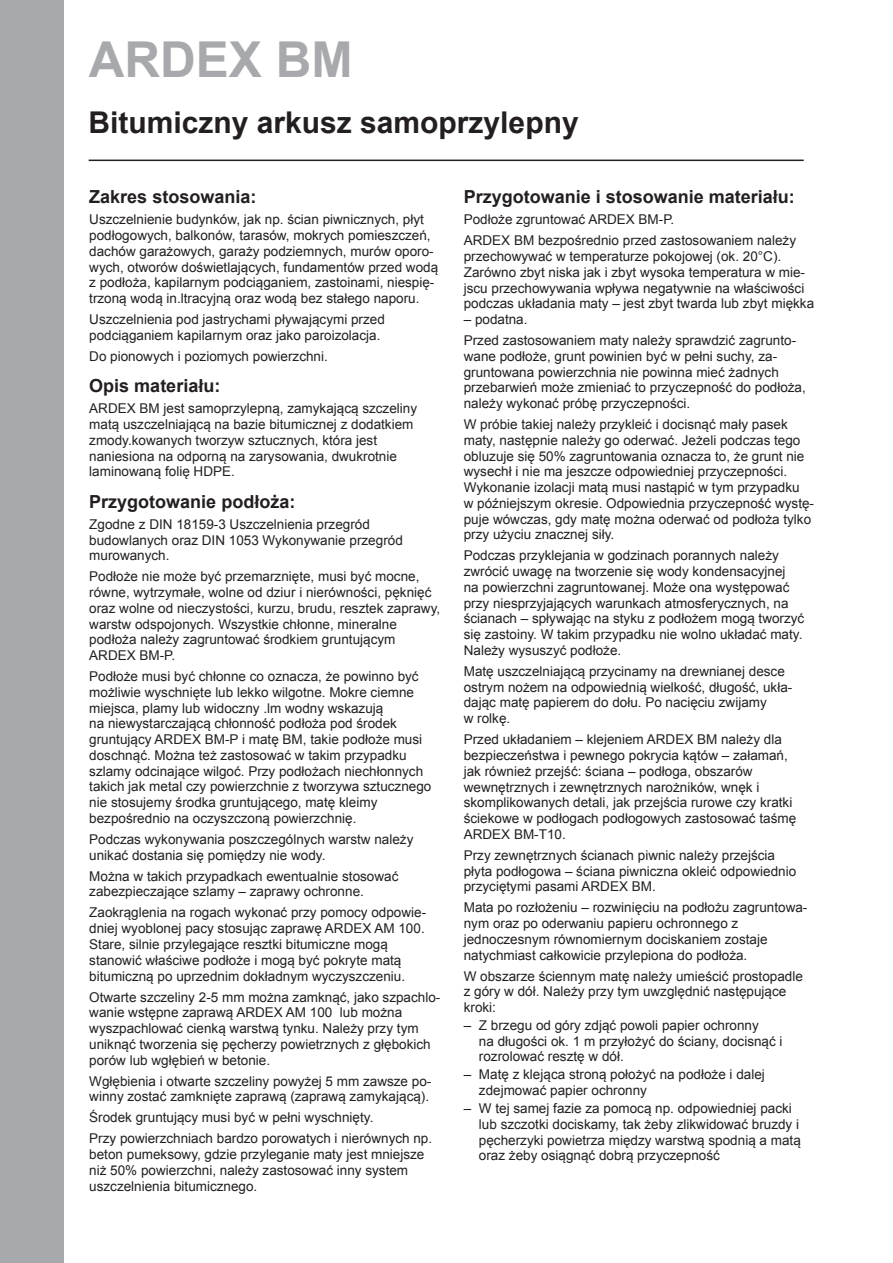
<style>
.page{position:relative;width:893px;height:1263px;background:#fff}
.page>*{position:absolute;margin:0;border:0;box-sizing:border-box;transform-origin:0 0}
.t1{font:700 49.5px "Arial";color:#a8a9ad}
.t2{font:700 30px "Arial";color:#231f20}
.t3{font:700 18px "Arial";color:#231f20}
.t4{font:13.5px/15.8px "Arial";color:#231f20}
</style>
<div class="page">
<div style="left:0;top:0;width:64px;height:1263px;background:#a8a9ad"></div>
<hr style="left:89px;top:160px;width:715px;height:1px;background:#231f20">
<h1 class="t1" style="left:89px;top:27px;width:265px">ARDEX BM</h1>
<h2 class="t2" style="left:88px;top:102px;width:492px">Bitumiczny arkusz samoprzylepny</h2>
<h3 class="t3" style="left:89px;top:185px;width:169px">Zakres stosowania:</h3>
<p class="t4" style="left:89px;top:212px;width:350px">Uszczelnienie budynków, jak np. ścian piwnicznych, płyt podłogowych, balkonów, tarasów, mokrych pomieszczeń, dachów garażowych, garaży podziemnych, murów oporo&shy;wych, otworów doświetlających, fundamentów przed wodą z podłoża, kapilarnym podciąganiem, zastoinami, niespię&shy;trzoną wodą in.ltracyjną oraz wodą bez stałego naporu.</p>
<p class="t4" style="left:89px;top:312px;width:297px">Uszczelnienia pod jastrychami pływającymi przed podciąganiem kapilarnym oraz jako paroizolacja.</p>
<p class="t4" style="left:89px;top:348px;width:240px">Do pionowych i poziomych powierzchni.</p>
<h3 class="t3" style="left:89px;top:374px;width:133px">Opis materiału:</h3>
<p class="t4" style="left:89px;top:401px;width:329px">ARDEX BM jest samoprzylepną, zamykającą szczeliny matą uszczelniającą na bazie bitumicznej z dodatkiem zmody.kowanych tworzyw sztucznych, która jest naniesiona na odporną na zarysowania, dwukrotnie laminowaną folię HDPE.</p>
<h3 class="t3" style="left:89px;top:489px;width:208px">Przygotowanie podłoża:</h3>
<p class="t4" style="left:89px;top:516px;width:315px">Zgodne z DIN 18159-3 Uszczelnienia przegród budowlanych oraz DIN 1053 Wykonywanie przegród murowanych.</p>
<p class="t4" style="left:89px;top:569px;width:352px">Podłoże nie może być przemarznięte, musi być mocne, równe, wytrzymałe, wolne od dziur i nierówności, pęknięć oraz wolne od nieczystości, kurzu, brudu, resztek zaprawy, warstw odspojonych. Wszystkie chłonne, mineralne podłoża należy zagruntować środkiem gruntującym ARDEX BM-P.</p>
<p class="t4" style="left:89px;top:669px;width:344px">Podłoże musi być chłonne co oznacza, że powinno być możliwie wyschnięte lub lekko wilgotne. Mokre ciemne miejsca, plamy lub widoczny .lm wodny wskazują<br>na niewystarczającą chłonność podłoża pod środek gruntujący ARDEX BM-P i matę BM, takie podłoże musi doschnąć. Można też zastosować w takim przypadku szlamy odcinające wilgoć. Przy podłożach niechłonnych takich jak metal czy powierzchnie z tworzywa sztucznego nie stosujemy środka gruntującego, matę kleimy bezpośrednio na oczyszczoną powierzchnię.</p>
<p class="t4" style="left:89px;top:831px;width:326px">Podczas wykonywania poszczególnych warstw należy unikać dostania się pomiędzy nie wody.</p>
<p class="t4" style="left:89px;top:868px;width:311px">Można w takich przypadkach ewentualnie stosować zabezpieczające szlamy – zaprawy ochronne.</p>
<p class="t4" style="left:89px;top:905px;width:338px">Zaokrąglenia na rogach wykonać przy pomocy odpowie&shy;dniej wyoblonej pacy stosując zaprawę ARDEX AM 100.<br>Stare, silnie przylegające resztki bitumiczne mogą stanowić właściwe podłoże i mogą być pokryte matą bitumiczną po uprzednim dokładnym wyczyszczeniu.</p>
<p class="t4" style="left:89px;top:989px;width:352px">Otwarte szczeliny 2-5 mm można zamknąć, jako szpachlo&shy;wanie wstępne zaprawą ARDEX AM 100 lub można wyszpachlować cienką warstwą tynku. Należy przy tym uniknąć tworzenia się pęcherzy powietrznych z głębokich porów lub wgłębień w betonie.</p>
<p class="t4" style="left:89px;top:1073px;width:344px">Wgłębienia i otwarte szczeliny powyżej 5 mm zawsze po&shy;winny zostać zamknięte zaprawą (zaprawą zamykającą).</p>
<p class="t4" style="left:89px;top:1107px;width:344px;line-height:21px">Środek gruntujący musi być w pełni wyschnięty.<br>Przy powierzchniach bardzo porowatych i nierównych np.</p>
<p class="t4" style="left:89px;top:1146px;width:337px">beton pumeksowy, gdzie przyleganie maty jest mniejsze niż 50% powierzchni, należy zastosować inny system uszczelnienia bitumicznego.</p>
<h3 class="t3" style="left:464px;top:185px;width:333px">Przygotowanie i stosowanie materiału:</h3>
<p class="t4" style="left:464px;top:209px;width:334px;line-height:21px">Podłoże zgruntować ARDEX BM-P.<br>ARDEX BM bezpośrednio przed zastosowaniem należy</p>
<p class="t4" style="left:464px;top:249px;width:352px">przechowywać w temperaturze pokojowej (ok. 20°C).<br>Zarówno zbyt niska jak i zbyt wysoka temperatura w mie&shy;jscu przechowywania wpływa negatywnie na właściwości podczas układania maty – jest zbyt twarda lub zbyt miękka</p>
<p class="t4" style="left:464px;top:309px;width:334px;line-height:21px">– podatna.<br>Przed zastosowaniem maty należy sprawdzić zagrunto-</p>
<p class="t4" style="left:464px;top:348px;width:344px">wane podłoże, grunt powinien być w pełni suchy, za&shy;gruntowana powierzchnia nie powinna mieć żadnych przebarwień może zmieniać to przyczepność do podłoża, należy wykonać próbę przyczepności.</p>
<p class="t4" style="left:464px;top:417px;width:352px">W próbie takiej należy przykleić i docisnąć mały pasek maty, następnie należy go oderwać. Jeżeli podczas tego obluzuje się 50% zagruntowania oznacza to, że grunt nie wysechł i nie ma jeszcze odpowiedniej przyczepności.<br>Wykonanie izolacji matą musi nastąpić w tym przypadku<br>w późniejszym okresie. Odpowiednia przyczepność wystę&shy;puje wówczas, gdy matę można oderwać od podłoża tylko przy użyciu znacznej siły.</p>
<p class="t4" style="left:464px;top:548px;width:342px">Podczas przyklejania w godzinach porannych należy zwrócić uwagę na tworzenie się wody kondensacyjnej<br>na powierzchni zagruntowanej. Może ona występować przy niesprzyjających warunkach atmosferycznych, na ścianach – spływając na styku z podłożem mogą tworzyć się zastoiny. W takim przypadku nie wolno układać maty.<br>Należy wysuszyć podłoże.</p>
<p class="t4" style="left:464px;top:663px;width:330px">Matę uszczelniającą przycinamy na drewnianej desce ostrym nożem na odpowiednią wielkość, długość, ukła&shy;dając matę papierem do dołu. Po nacięciu zwijamy<br>w rolkę.</p>
<p class="t4" style="left:464px;top:732px;width:334px">Przed układaniem – klejeniem ARDEX BM należy dla bezpieczeństwa i pewnego pokrycia kątów – załamań, jak również przejść: ściana – podłoga, obszarów wewnętrznych i zewnętrznych narożników, wnęk i skomplikowanych detali, jak przejścia rurowe czy kratki ściekowe w podłogach podłogowych zastosować taśmę ARDEX BM-T10.</p>
<p class="t4" style="left:464px;top:847px;width:334px">Przy zewnętrznych ścianach piwnic należy przejścia płyta podłogowa – ściana piwniczna okleić odpowiednio przyciętymi pasami ARDEX BM.</p>
<p class="t4" style="left:464px;top:900px;width:344px">Mata po rozłożeniu – rozwinięciu na podłożu zagruntowa&shy;nym oraz po oderwaniu papieru ochronnego z jednoczesnym równomiernym dociskaniem zostaje natychmiast całkowicie przylepiona do podłoża.</p>
<p class="t4" style="left:464px;top:968px;width:341px">W obszarze ściennym matę należy umieścić prostopadle z góry w dół. Należy przy tym uwzględnić następujące kroki:</p>
<p class="t4" style="left:479px;top:1017px;width:305px;text-indent:-15px">– Z brzegu od góry zdjąć powoli papier ochronny<br>na długości ok. 1 m przyłożyć do ściany, docisnąć i rozrolować resztę w dół.</p>
<p class="t4" style="left:479px;top:1067px;width:287px;text-indent:-15px">– Matę z klejąca stroną położyć na podłoże i dalej zdejmować papier ochronny</p>
<p class="t4" style="left:479px;top:1101px;width:323px;text-indent:-15px">– W tej samej fazie za pomocą np. odpowiedniej packi lub szczotki dociskamy, tak żeby zlikwidować bruzdy i pęcherzyki powietrza między warstwą spodnią a matą oraz żeby osiągnąć dobrą przyczepność</p>
</div>
